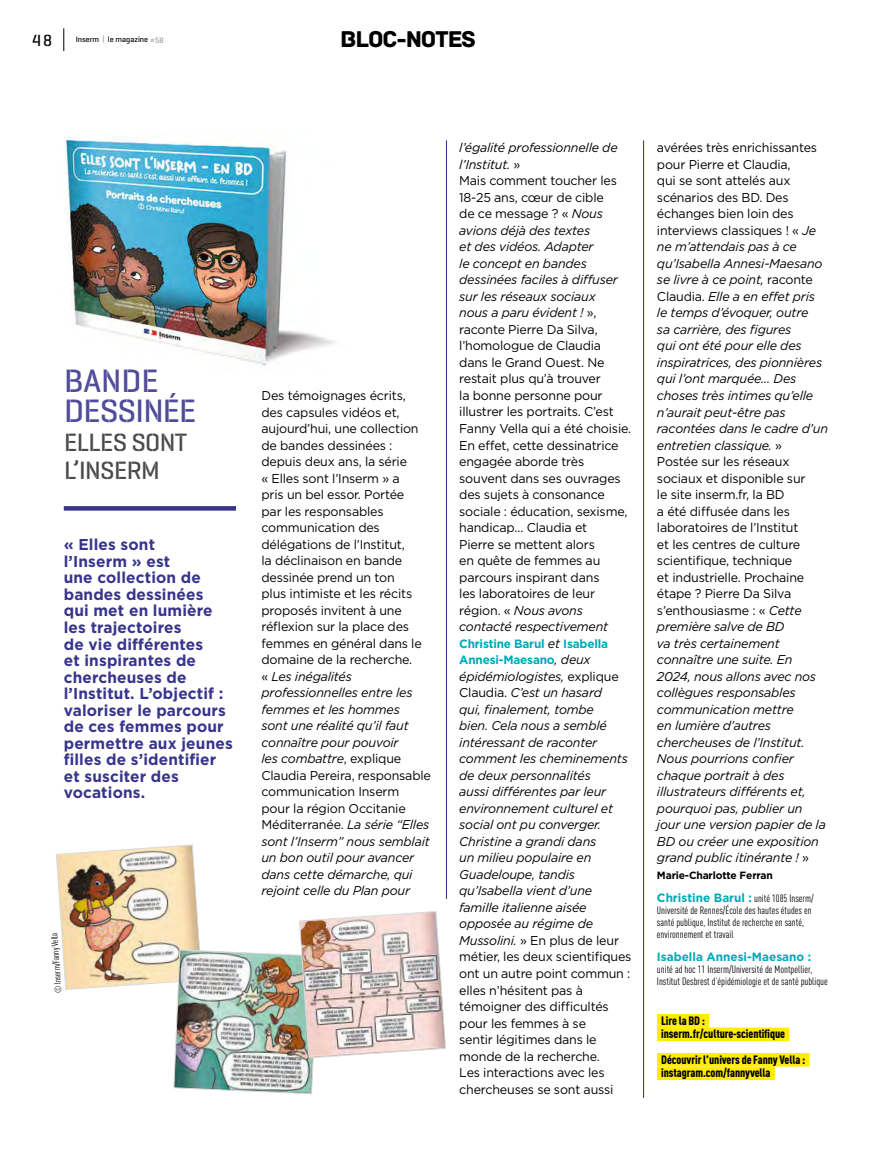
<style>
.page{position:relative;width:893px;height:1149px;background:#fff}
.page>*{position:absolute;margin:0;border:0;box-sizing:border-box;transform-origin:0 0}
._10_BLOC_INTERVIEW_T{font:500 33px/30px "Geogrotesque Stencil A";letter-spacing:-.025em;color:#514b9a}
._10_BLOC_INTERVIEW_T-2{font:500 25.5px/28.5px "Geogrotesque Stencil A";letter-spacing:-.025em;color:#4a4a49}
.t1{font:24px "Archive";letter-spacing:-.05em;color:#000}
.t2{font:500 16.5px "Geogrotesque Stencil A";color:#000}
._10_BLOC_INTERVIEW_C{font:700 15.75px/16.5px "Gotham";letter-spacing:.01em;color:#37348b}
._10_BLOC_INTERVIEW_T-3{font:italic 12.75px/16.5px "Gotham";letter-spacing:-.015em;color:#000}
._10_BLOC_INTERVIEW_T-4{font:12.75px/16.5px "Gotham";letter-spacing:-.015em;color:#000}
._000_www_url{font:900 condensed 12px "DINOT";letter-spacing:-.01em;color:#000}
._10_BLOC_INTERVIEW_T-5{font:700 12px/16.5px "Gotham";letter-spacing:-.015em;color:#00a9b9}
._000_MAIN_txt{font:700 12px "Gotham";color:#00a9b9}
._000_MAIN_txt-2{font:condensed 10.5px/12px "DINOT";color:#000}
._10_BLOC_INTERVIEW_T-6{font:700 10.5px "Gotham";letter-spacing:-.015em;color:#000}
.t3{font:condensed 9px "DINOT";color:#000}
.t4{font:500 7.95px "Geogrotesque Stencil A";color:#000}
.s1{color:#9d9d9c}
.s2{font-style:normal}
.s3{font-style:italic}
.s4{font-weight:400;font-style:italic;font-size:12.75px;color:#000}
.s5{font-family:"Gotham";font-weight:700;font-stretch:normal;font-size:12px;color:#00a9b9}
</style>
<div class="page">
<div style="left:657px;top:1013px;width:52px;height:11px;background:#ffed00"></div>
<hr style="left:657px;top:1024px;width:52px;height:3px;background:#ffed00">
<div style="left:657px;top:1027px;width:132px;height:10px;background:#ffed00"></div>
<hr style="left:657px;top:1037px;width:132px;height:3px;background:#ffed00">
<div style="left:657px;top:1052px;width:153px;height:11px;background:#ffed00"></div>
<hr style="left:657px;top:1063px;width:153px;height:3px;background:#ffed00">
<div style="left:657px;top:1066px;width:118px;height:10px;background:#ffed00"></div>
<hr style="left:657px;top:1076px;width:118px;height:3px;background:#ffed00">
<hr style="left:643px;top:140px;width:1px;height:957px;background:#37348b">
<hr style="left:446px;top:140px;width:1px;height:758px;background:#37348b">
<svg style="left:64px;top:506px;width:172px;height:4px"></svg>
<img style="left:65px;top:137px;width:270px;height:230px">
<img style="left:56px;top:844px;width:390px;height:250px">
<svg style="left:63px;top:28px;width:1px;height:23px"></svg>
<p class="t2" style="left:32px;top:30px;width:21px">48</p>
<p class="t4" style="left:76px;top:34px;width:90px">Inserm <span class="s1">|</span> le magazine <span class="s1">#58</span></p>
<h3 class="t1" style="left:340px;top:25px;width:137px">BLOC-NOTES</h3>
<p class="_10_BLOC_INTERVIEW_T" style="left:64px;top:365px;width:134px">BANDE<br>DESSINÉE</p>
<p class="_10_BLOC_INTERVIEW_T-2" style="left:64px;top:427px;width:125px">ELLES SONT<br>L’INSERM</p>
<p class="_10_BLOC_INTERVIEW_C" style="left:64px;top:536px;width:171px">« Elles sont<br>l’Inserm » est<br>une collection de bandes dessinées<br>qui met en lumière les trajectoires<br>de vie différentes<br>et inspirantes de chercheuses de l’Institut. L’objectif : valoriser le parcours de ces femmes pour permettre aux jeunes filles de s’identifier et susciter des vocations.</p>
<p class="t3" style="left:53px;top:993px;width:63px;rotate:-94deg">© Inserm/Fanny Vella</p>
<p class="_10_BLOC_INTERVIEW_T-4" style="left:261px;top:387px;width:162px">Des témoignages écrits, des capsules vidéos et, aujourd’hui, une collection de bandes dessinées : depuis deux ans, la série<br>« Elles sont l’Inserm » a pris un bel essor. Portée par les responsables communication des délégations de l’Institut,<br>la déclinaison en bande dessinée prend un ton plus intimiste et les récits proposés invitent à une réflexion sur la place des femmes en général dans le domaine de la recherche.</p>
<p class="_10_BLOC_INTERVIEW_T-3" style="left:261px;top:667px;width:171px"><span class="s2">«</span> Les inégalités professionnelles entre les femmes et les hommes<br>sont une réalité qu’il faut connaître pour pouvoir<br>les combattre<span class="s2">, explique<br>Claudia Pereira, responsable communication Inserm pour la région Occitanie<br>Méditerranée.</span> La série “Elles sont l’Inserm” nous semblait un bon outil pour avancer dans cette démarche, qui rejoint celle du Plan pour</p>
<p class="_10_BLOC_INTERVIEW_T-3" style="left:459px;top:139px;width:160px">l’égalité professionnelle de l’Institut. <span class="s2">»</span></p>
<p class="_10_BLOC_INTERVIEW_T-4" style="left:459px;top:172px;width:173px">Mais comment toucher les<br>18-25 ans, cœur de cible<br>de ce message ? « <span class="s3">Nous avions déjà des textes<br>et des vidéos. Adapter<br>le concept en bandes dessinées faciles à diffuser sur les réseaux sociaux<br>nous a paru évident !</span> », raconte Pierre Da Silva, l’homologue de Claudia dans le Grand Ouest. Ne restait plus qu’à trouver<br>la bonne personne pour illustrer les portraits. C’est<br>Fanny Vella qui a été choisie.<br>En effet, cette dessinatrice engagée aborde très souvent dans ses ouvrages des sujets à consonance sociale : éducation, sexisme, handicap… Claudia et<br>Pierre se mettent alors<br>en quête de femmes au parcours inspirant dans<br>les laboratoires de leur région. « <span class="s3">Nous avons contacté respectivement</span></p>
<p class="_10_BLOC_INTERVIEW_T-5" style="left:459px;top:635px;width:150px">Christine Barul <span class="s4">et</span> Isabella<br>Annesi-Maesano<span class="s4">, deux</span></p>
<p class="_10_BLOC_INTERVIEW_T-3" style="left:459px;top:667px;width:174px">épidémiologistes, <span class="s2">explique<br>Claudia.</span> C’est un hasard<br>qui, finalement, tombe<br>bien. Cela nous a semblé intéressant de raconter comment les cheminements de deux personnalités<br>aussi différentes par leur environnement culturel et social ont pu converger.<br>Christine a grandi dans<br>un milieu populaire en<br>Guadeloupe, tandis qu’Isabella vient d’une famille italienne aisée opposée au régime de<br>Mussolini. <span class="s2">» En plus de leur métier, les deux scientifiques ont un autre point commun : elles n’hésitent pas à témoigner des difficultés pour les femmes à se<br>sentir légitimes dans le monde de la recherche.<br>Les interactions avec les chercheuses se sont aussi</span></p>
<p class="_10_BLOC_INTERVIEW_T-3" style="left:657px;top:139px;width:172px"><span class="s2">avérées très enrichissantes pour Pierre et Claudia,<br>qui se sont attelés aux scénarios des BD. Des échanges bien loin des interviews classiques ! «</span> Je ne m’attendais pas à ce qu’Isabella Annesi-Maesano se livre à ce point, <span class="s2">raconte<br>Claudia.</span> Elle a en effet pris le temps d’évoquer, outre<br>sa carrière, des figures<br>qui ont été pour elle des inspiratrices, des pionnières qui l’ont marquée… Des choses très intimes qu’elle n’aurait peut-être pas racontées dans le cadre d’un entretien classique. <span class="s2">»</span></p>
<p class="_10_BLOC_INTERVIEW_T-3" style="left:657px;top:453px;width:170px"><span class="s2">Postée sur les réseaux sociaux et disponible sur<br>le site inserm.fr, la BD<br>a été diffusée dans les laboratoires de l’Institut<br>et les centres de culture scientifique, technique<br>et industrielle. Prochaine étape ? Pierre Da Silva s’enthousiasme : «</span> Cette première salve de BD<br>va très certainement connaître une suite. En<br>2024, nous allons avec nos collègues responsables communication mettre<br>en lumière d’autres chercheuses de l’Institut.<br>Nous pourrions confier chaque portrait à des illustrateurs différents et, pourquoi pas, publier un jour une version papier de la<br>BD ou créer une exposition grand public itinérante ! <span class="s2">»</span></p>
<p class="_10_BLOC_INTERVIEW_T-6" style="left:657px;top:868px;width:117px">Marie-Charlotte Ferran</p>
<p class="_000_MAIN_txt-2" style="left:657px;top:891px;width:158px"><span class="s5">Christine Barul :</span> unité 1085 Inserm/ Université de Rennes/École des hautes études en santé publique, Institut de recherche en santé, environnement et travail</p>
<p class="_000_MAIN_txt" style="left:657px;top:948px;width:156px">Isabella Annesi-Maesano :</p>
<p class="_000_MAIN_txt-2" style="left:657px;top:962px;width:172px">unité ad hoc 11 Inserm/Université de Montpellier,<br>Institut Desbrest d’épidémiologie et de santé publique</p>
<p class="_000_www_url" style="left:661px;top:1012px;width:45px">Lire la BD :</p>
<p class="_000_www_url" style="left:661px;top:1025px;width:125px">inserm.fr/culture-scientifique</p>
<p class="_000_www_url" style="left:661px;top:1051px;width:146px">Découvrir l’univers de Fanny Vella :</p>
<p class="_000_www_url" style="left:661px;top:1064px;width:111px">instagram.com/fannyvella</p>
</div>
